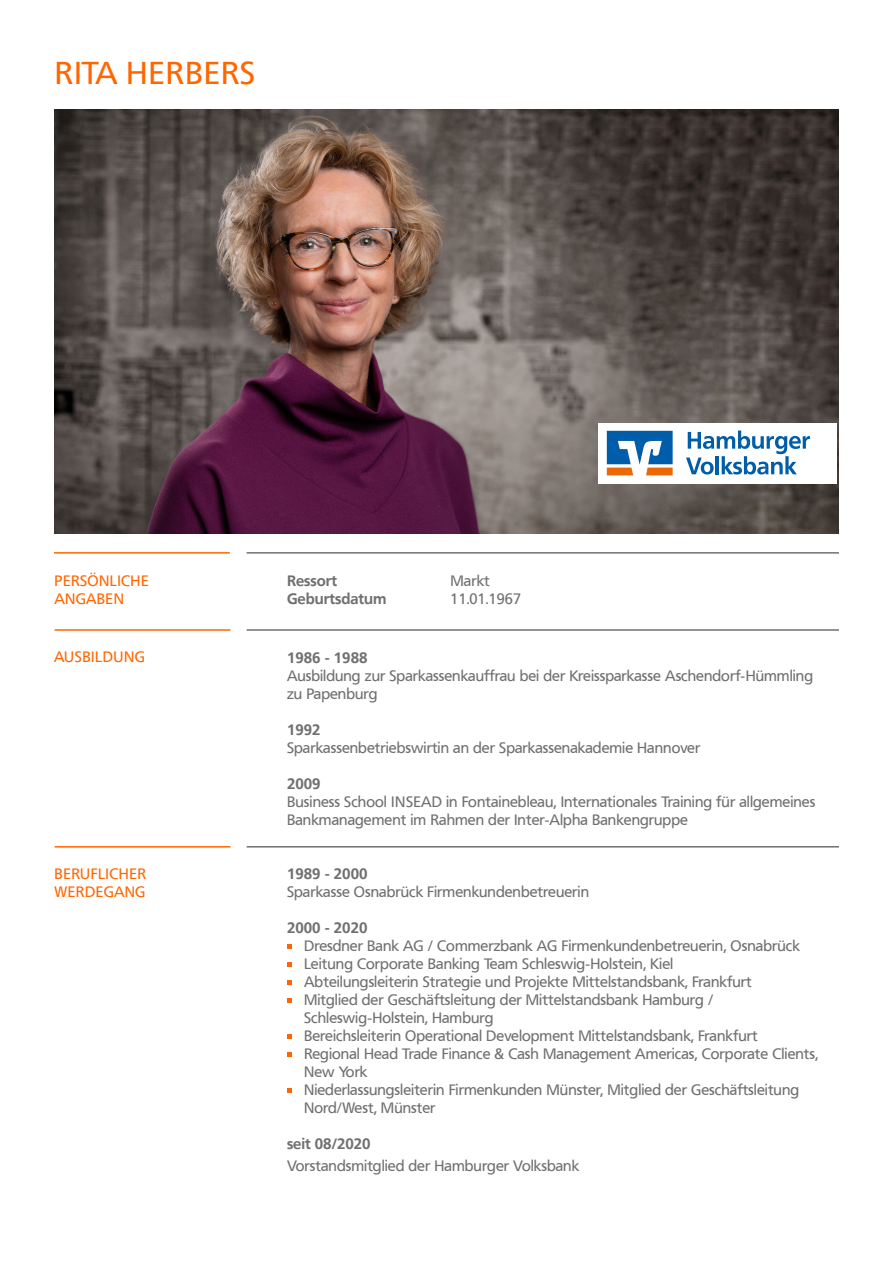
<style>
.page{position:relative;width:893px;height:1263px;background:#fff}
.page>*{position:absolute;margin:0;border:0;box-sizing:border-box;transform-origin:0 0}
.t1{font:31.5px "Frutiger VR";letter-spacing:.02em;color:#f60}
.t2{font:15px/18px "Frutiger VR";color:#70706f}
.t3{font:700 15px "Frutiger VR";color:#70706f}
.t4{font:15px "Frutiger VR";letter-spacing:.02em;color:#f60}
</style>
<div class="page">
<hr style="left:247px;top:846px;width:592px;height:1px;background:#70706f">
<svg style="left:287px;top:962px;width:5px;height:4px"></svg>
<svg style="left:287px;top:1088px;width:5px;height:4px"></svg>
<svg style="left:287px;top:998px;width:5px;height:4px"></svg>
<svg style="left:287px;top:1034px;width:5px;height:4px"></svg>
<svg style="left:287px;top:980px;width:5px;height:4px"></svg>
<svg style="left:287px;top:944px;width:5px;height:4px"></svg>
<svg style="left:287px;top:1052px;width:5px;height:5px"></svg>
<hr style="left:55px;top:846px;width:175px;height:1px;background:#f60">
<hr style="left:247px;top:629px;width:592px;height:2px;background:#70706f">
<hr style="left:55px;top:629px;width:175px;height:2px;background:#f60">
<img style="left:55px;top:109px;width:784px;height:424px">
<div style="left:599px;top:423px;width:238px;height:60px;background:#fff"></div>
<svg style="left:606px;top:430px;width:67px;height:46px"></svg>
<svg style="left:607px;top:431px;width:66px;height:44px"></svg>
<svg style="left:686px;top:430px;width:124px;height:44px"></svg>
<hr style="left:247px;top:552px;width:592px;height:2px;background:#70706f">
<hr style="left:54px;top:552px;width:176px;height:2px;background:#f60">
<p class="t1" style="left:55px;top:55px;width:202px">RITA HERBERS</p>
<p class="t4" style="left:55px;top:572px;width:96px">PERSÖNLICHE</p>
<p class="t4" style="left:55px;top:590px;width:71px">ANGABEN</p>
<p class="t4" style="left:54px;top:648px;width:93px">AUSBILDUNG</p>
<p class="t4" style="left:55px;top:865px;width:93px">BERUFLICHER</p>
<p class="t4" style="left:55px;top:883px;width:92px">WERDEGANG</p>
<p class="t3" style="left:287px;top:572px;width:52px">Ressort</p>
<p class="t3" style="left:287px;top:590px;width:101px">Geburtsdatum</p>
<p class="t2" style="left:450px;top:572px;width:41px">Markt</p>
<p class="t2" style="left:450px;top:590px;width:72px">11.01.1967</p>
<p class="t3" style="left:287px;top:649px;width:82px">1986 - 1988</p>
<p class="t2" style="left:287px;top:667px;width:528px">Ausbildung zur Sparkassenkauffrau bei der Kreissparkasse Aschendorf-Hümmling</p>
<p class="t2" style="left:287px;top:685px;width:92px">zu Papenburg</p>
<p class="t3" style="left:287px;top:721px;width:35px">1992</p>
<p class="t2" style="left:287px;top:739px;width:415px">Sparkassenbetriebswirtin an der Sparkassenakademie Hannover</p>
<p class="t3" style="left:287px;top:775px;width:35px">2009</p>
<p class="t2" style="left:287px;top:793px;width:530px">Business School INSEAD in Fontainebleau, Internationales Training für allgemeines<br>Bankmanagement im Rahmen der Inter-Alpha Bankengruppe</p>
<p class="t3" style="left:287px;top:865px;width:82px">1989 - 2000</p>
<p class="t2" style="left:287px;top:883px;width:304px">Sparkasse Osnabrück Firmenkundenbetreuerin</p>
<p class="t3" style="left:287px;top:919px;width:82px">2000 - 2020</p>
<p class="t2" style="left:304px;top:937px;width:497px">Dresdner Bank AG / Commerzbank AG Firmenkundenbetreuerin, Osnabrück</p>
<p class="t2" style="left:304px;top:955px;width:371px">Leitung Corporate Banking Team Schleswig-Holstein, Kiel</p>
<p class="t2" style="left:304px;top:973px;width:449px">Abteilungsleiterin Strategie und Projekte Mittelstandsbank, Frankfurt</p>
<p class="t2" style="left:304px;top:991px;width:411px">Mitglied der Geschäftsleitung der Mittelstandsbank Hamburg /</p>
<p class="t2" style="left:304px;top:1009px;width:191px">Schleswig-Holstein, Hamburg</p>
<p class="t2" style="left:304px;top:1027px;width:455px">Bereichsleiterin Operational Development Mittelstandsbank, Frankfurt</p>
<p class="t2" style="left:304px;top:1045px;width:516px">Regional Head Trade Finance &amp; Cash Management Americas, Corporate Clients,<br>New York</p>
<p class="t2" style="left:304px;top:1081px;width:497px">Niederlassungsleiterin Firmenkunden Münster, Mitglied der Geschäftsleitung<br>Nord/West, Münster</p>
<p class="t3" style="left:287px;top:1135px;width:85px">seit 08/2020</p>
<p class="t2" style="left:287px;top:1157px;width:294px">Vorstandsmitglied der Hamburger Volksbank</p>
</div>
